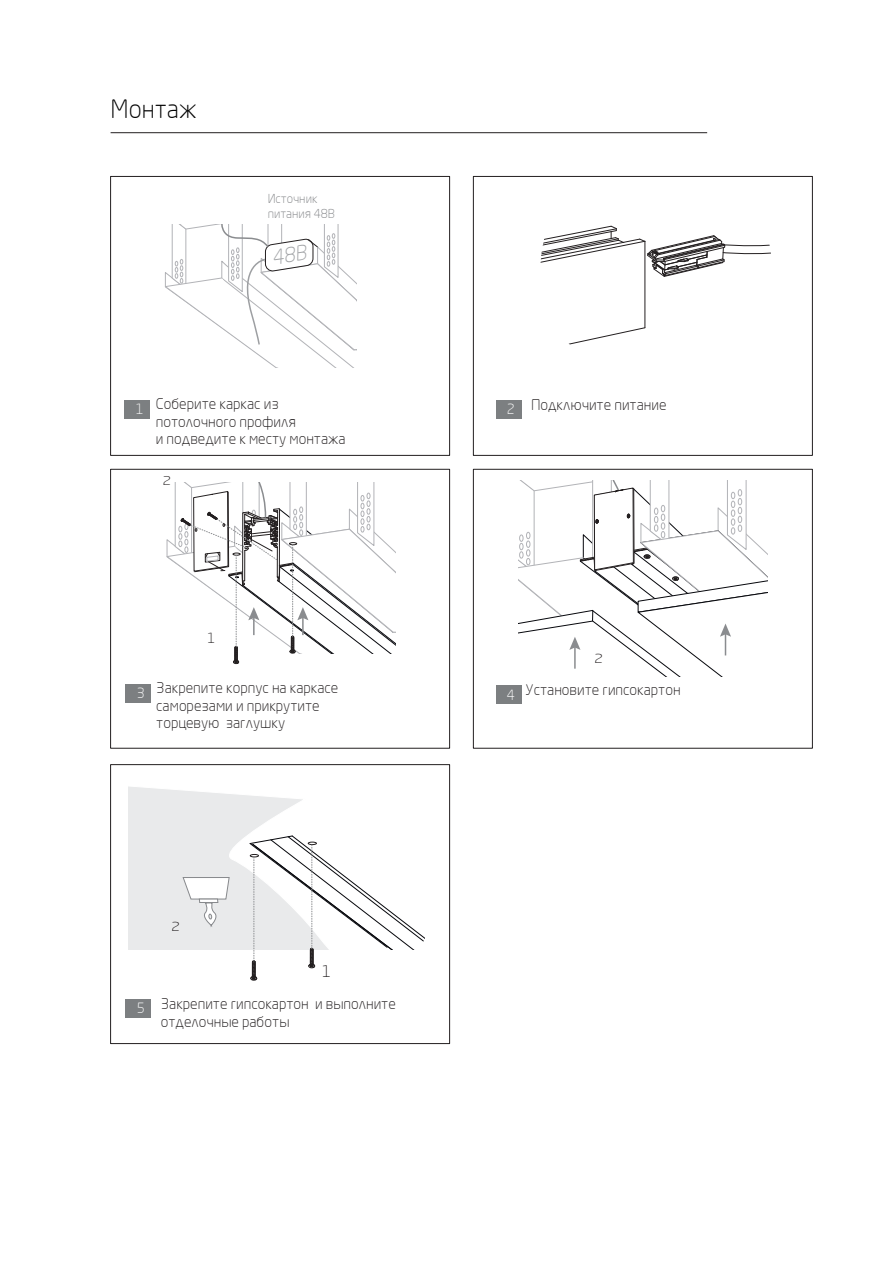
<style>
.page{position:relative;width:893px;height:1263px;background:#fff}
.page>*{position:absolute;margin:0;border:0;box-sizing:border-box;transform-origin:0 0}
.t1{font:300 24.9px "Neo Sans Pro";color:#000001}
.t2{font:300 15.6px "Neo Sans Pro";color:#231f20}
.t3{font:300 14.7px/17.5px "Neo Sans Pro";color:#231f20}
.t4{font:300 13.95px "Neo Sans Pro";color:#fff}
.t5{font:300 13.8px "Neo Sans Pro";color:#231f20}
.t6{font:300 12.3px "Neo Sans Pro";color:#231f20;scale:1.27 1}
.t7{font:300 12.15px/14.5px "Neo Sans Pro";color:#848689}
.t8{font:300 12px "Neo Sans Pro";color:#231f20;scale:1.27 1}
</style>
<div class="page">
<div style="left:125px;top:400px;width:25px;height:18px;background:#7c7f81"></div>
<div style="left:126px;top:684px;width:25px;height:18px;background:#7c7f81"></div>
<svg style="left:519px;top:481px;width:248px;height:195px"></svg>
<div style="left:496px;top:685px;width:25px;height:19px;background:#7c7f81"></div>
<svg style="left:129px;top:787px;width:295px;height:193px"></svg>
<div style="left:126px;top:999px;width:25px;height:19px;background:#7c7f81"></div>
<div style="left:496px;top:400px;width:25px;height:19px;background:#7c7f81"></div>
<hr style="left:645px;top:241px;width:1px;height:87px;background:#231f20">
<svg style="left:568px;top:327px;width:77px;height:18px"></svg>
<svg style="left:540px;top:225px;width:231px;height:76px"></svg>
<svg style="left:166px;top:482px;width:229px;height:182px"></svg>
<div style="left:110px;top:176px;width:340px;height:280px;border:1px solid #231f20"></div>
<div style="left:473px;top:176px;width:340px;height:280px;border:1px solid #231f20"></div>
<div style="left:110px;top:469px;width:340px;height:279px;border:1px solid #231f20"></div>
<div style="left:473px;top:469px;width:340px;height:279px;border:1px solid #231f20"></div>
<div style="left:110px;top:764px;width:340px;height:280px;border:1px solid #231f20"></div>
<hr style="left:111px;top:132px;width:596px;height:1px;background:#231f20">
<svg style="left:165px;top:224px;width:191px;height:143px"></svg>
<h1 class="t1" style="left:111px;top:93px;width:88px">Монтаж</h1>
<p class="t7" style="left:268px;top:191px;width:69px">Источник питания 48В</p>
<p class="t4" style="left:136px;top:400px;width:10px">1</p>
<p class="t3" style="left:156px;top:395px;width:191px">Соберите каркас из потолочного профиля<br>и подведите к месту монтажа</p>
<p class="t8" style="left:162px;top:473px;width:8px">2</p>
<p class="t5" style="left:207px;top:629px;width:9px">1</p>
<p class="t4" style="left:507px;top:401px;width:10px">2</p>
<p class="t3" style="left:531px;top:396px;width:137px">Подключите питание</p>
<p class="t6" style="left:594px;top:651px;width:9px">2</p>
<p class="t3" style="left:156px;top:679px;width:184px">Закрепите корпус на каркасе саморезами и прикрутите торцевую заглушку</p>
<p class="t4" style="left:137px;top:684px;width:10px">3</p>
<p class="t3" style="left:526px;top:680px;width:157px">Установите гипсокартон</p>
<p class="t4" style="left:507px;top:686px;width:10px">4</p>
<p class="t4" style="left:137px;top:1000px;width:10px">5</p>
<p class="t6" style="left:171px;top:919px;width:9px">2</p>
<p class="t2" style="left:322px;top:962px;width:11px">1</p>
<p class="t3" style="left:161px;top:995px;width:237px">Закрепите гипсокартон и выполните отделочные работы</p>
</div>
